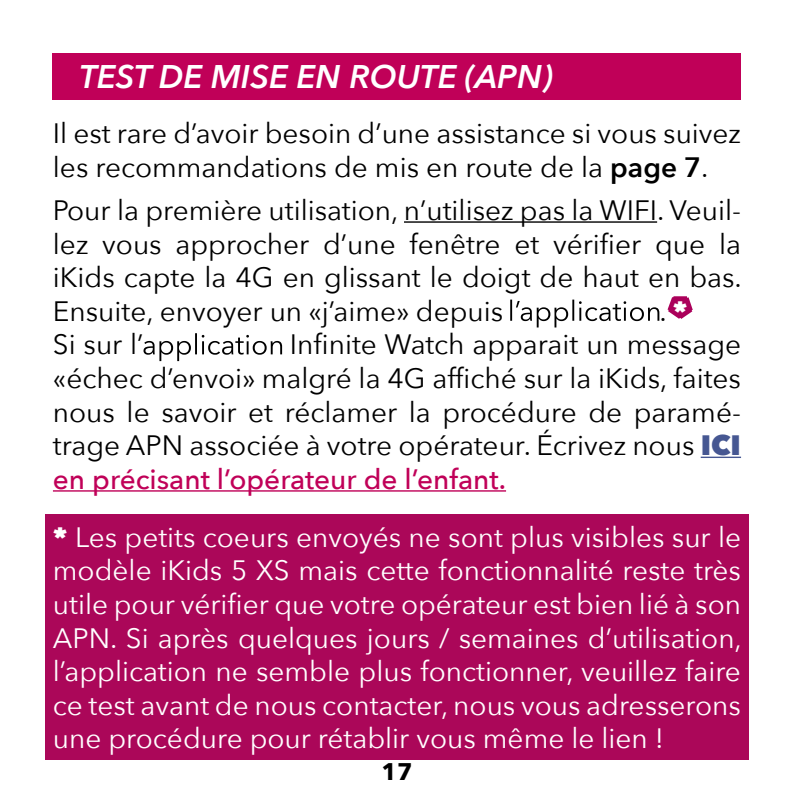
<style>
.page{position:relative;width:794px;height:794px;background:#fff}
.page>*{position:absolute;margin:0;border:0;box-sizing:border-box;transform-origin:0 0}
.t1{font:italic 600 32.8px "Avenir Next";color:#fff}
.t2{font:28px/33.6px "Avenir Next";color:#000;text-align:justify}
.t3{font:28px/33.6px "Avenir Next";color:#fff;text-align:justify}
.t4{font:700 24px "Avenir Next";color:#000}
.s1{font-weight:600}
.s2{font-weight:800;color:#ab005a}
.s3{font-weight:800;color:#465792}
.s4{font-weight:500;color:#c00058}
.s5{font-weight:800}
</style>
<div class="page">
<div style="left:45px;top:515px;width:703px;height:245px;background:#ab0759"></div>
<hr style="left:404px;top:221px;width:253px;height:2px;background:#000">
<hr style="left:700px;top:456px;width:41px;height:2px;background:#465792">
<hr style="left:53px;top:490px;width:453px;height:1px;background:#c00058">
<svg style="left:510px;top:299px;width:149px;height:28px"></svg>
<svg style="left:143px;top:333px;width:139px;height:28px"></svg>
<div style="left:53px;top:53px;width:688px;height:47px;background:#c00058"></div>
<p class="t1" style="left:79px;top:49px;width:475px">TEST DE MISE EN ROUTE (APN)</p>
<p class="t2" style="left:53px;top:116px;width:689px">Il est rare d’avoir besoin d’une assistance si vous suivez les recommandations de mis en route de la <span class="s1">page 7</span>.</p>
<p class="t2" style="left:53px;top:192px;width:690px">Pour la première utilisation, n’utilisez pas la WIFI. Veuil&shy;lez vous approcher d’une fenêtre et vérifier que la iKids capte la 4G en glissant le doigt de haut en bas.<br>Ensuite, envoyer un «j’aime» depuis</p>
<p class="t2" style="left:659px;top:293px;width:30px">. <span class="s2">*</span></p>
<p class="t2" style="left:53px;top:327px;width:689px;text-indent:237px">Infinite Watch apparait un message «échec d’envoi» malgré la 4G affiché sur la iKids, faites nous le savoir et réclamer la procédure de paramé&shy;trage APN associée à votre opérateur. Écrivez nous <span class="s3">ICI </span><span class="s4">en précisant l’opérateur de l’enfant.</span></p>
<p class="t3" style="left:53px;top:519px;width:690px"><span class="s5">*</span> Les petits coeurs envoyés ne sont plus visibles sur le modèle iKids 5 XS mais cette fonctionnalité reste très utile pour vérifier que votre opérateur est bien lié à son APN. Si après quelques jours / semaines d’utilisation, l’application ne semble plus fonctionner, veuillez faire ce test avant de nous contacter, nous vous adresserons une procédure pour rétablir vous même le lien !</p>
<p class="t2" style="left:53px;top:327px;width:92px">Si sur l’</p>
<p class="t4" style="left:381px;top:751px;width:33px">17</p>
</div>
